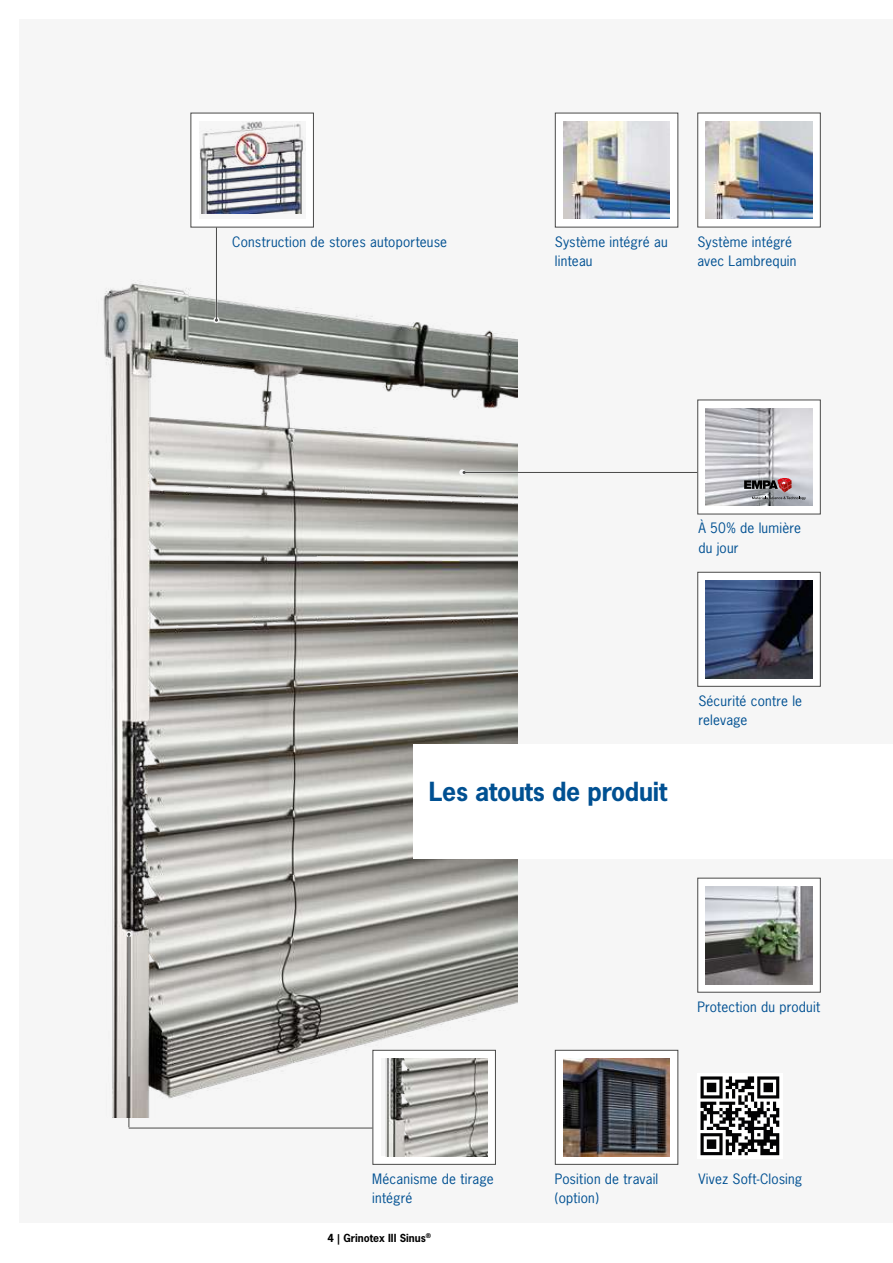
<style>
.page{position:relative;width:893px;height:1263px;background:#fff}
.page>*{position:absolute;margin:0;border:0;box-sizing:border-box;transform-origin:0 0}
.t1{font:700 24.75px "News Gothic";letter-spacing:-.01em;color:#005092}
.t2{font:13.5px/19.2px "News Gothic";letter-spacing:.015em;color:#005092}
.t3{font:700 10.5px "News Gothic";color:#000}
</style>
<div class="page">
<div style="left:19px;top:19px;width:874px;height:1203px;background:#f6f6f6"></div>
<img style="left:103px;top:282px;width:414px;height:836px">
<div style="left:190px;top:113px;width:124px;height:114px;background:#fff"></div>
<div style="left:199px;top:121px;width:106px;height:98px;background:#f6f6f6"></div>
<img style="left:200px;top:121px;width:103px;height:92px">
<hr style="left:216px;top:227px;width:1px;height:93px;background:#4a4a49">
<svg style="left:213px;top:317px;width:6px;height:6px"></svg>
<div style="left:555px;top:113px;width:123px;height:114px;background:#fff"></div>
<img style="left:563px;top:121px;width:107px;height:98px">
<div style="left:697px;top:113px;width:124px;height:114px;background:#fff;border:1px solid #4a4a49"></div>
<img style="left:706px;top:121px;width:106px;height:98px">
<div style="left:697px;top:400px;width:124px;height:114px;background:#fff;border:1px solid #4a4a49"></div>
<img style="left:706px;top:408px;width:106px;height:98px">
<hr style="left:464px;top:472px;width:233px;height:1px;background:#4a4a49">
<svg style="left:459px;top:469px;width:7px;height:6px"></svg>
<svg style="left:744px;top:478px;width:62px;height:22px"></svg>
<div style="left:697px;top:572px;width:124px;height:115px;background:#fff;border:1px solid #4a4a49"></div>
<img style="left:706px;top:580px;width:106px;height:98px">
<div style="left:555px;top:1050px;width:123px;height:115px;background:#fff;border:1px solid #4a4a49"></div>
<img style="left:563px;top:1058px;width:107px;height:98px">
<div style="left:372px;top:1050px;width:124px;height:115px;background:#fff;border:1px solid #4a4a49"></div>
<img style="left:385px;top:1058px;width:102px;height:98px">
<hr style="left:128px;top:934px;width:2px;height:142px;background:#f6f6f6">
<hr style="left:129px;top:934px;width:1px;height:194px;background:#4a4a49">
<svg style="left:126px;top:931px;width:6px;height:6px"></svg>
<div style="left:413px;top:744px;width:480px;height:115px;background:#fff"></div>
<div style="left:697px;top:878px;width:124px;height:114px;background:#fff;border:1px solid #4a4a49"></div>
<img style="left:706px;top:886px;width:106px;height:98px">
<svg style="left:700px;top:1076px;width:80px;height:80px"></svg>
<svg style="left:700px;top:1076px;width:79px;height:79px"></svg>
<hr style="left:127px;top:1127px;width:242px;height:2px;background:#f6f6f6">
<hr style="left:129px;top:1128px;width:243px;height:1px;background:#4a4a49">
<p class="t2" style="left:232px;top:232px;width:217px">Construction de stores autoporteuse</p>
<p class="t2" style="left:555px;top:232px;width:114px">Système intégré au linteau</p>
<p class="t2" style="left:697px;top:232px;width:101px">Système intégré avec Lambrequin</p>
<p class="t2" style="left:698px;top:519px;width:104px">À 50% de lumière du jour</p>
<h1 class="t1" style="left:429px;top:775px;width:240px">Les atouts de produit</h1>
<p class="t2" style="left:698px;top:691px;width:105px">Sécurité contre le relevage</p>
<p class="t2" style="left:697px;top:997px;width:124px">Protection du produit</p>
<p class="t2" style="left:372px;top:1169px;width:123px">Mécanisme de tirage intégré</p>
<p class="t3" style="left:327px;top:1231px;width:105px">4 | Grinotex III -Sinus<sup>®</sup></p>
<p class="t2" style="left:555px;top:1169px;width:105px">Position de travail (option)</p>
<p class="t2" style="left:698px;top:1169px;width:105px">Vivez Soft-Closing</p>
</div>
